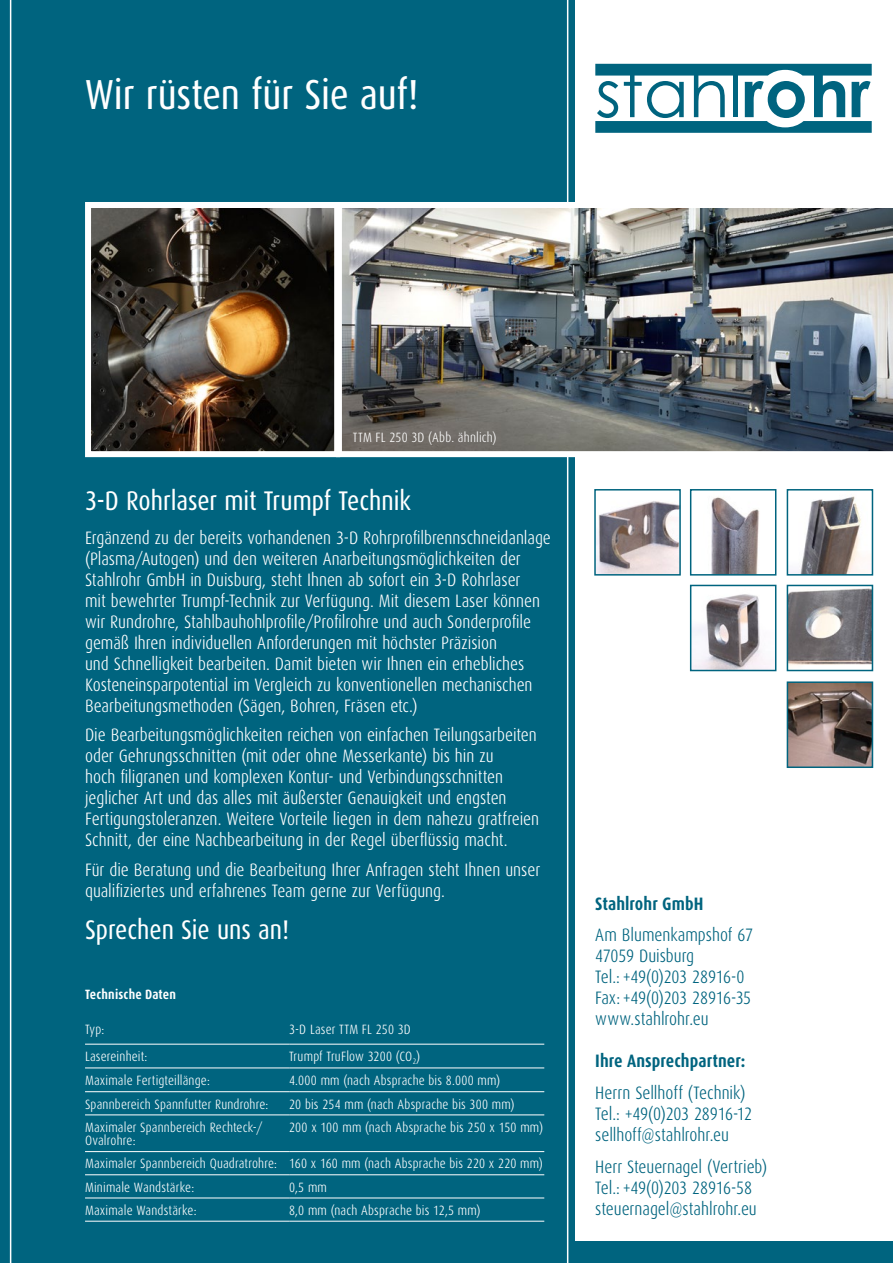
<style>
.page{position:relative;width:893px;height:1263px;background:#fff}
.page>*{position:absolute;margin:0;border:0;box-sizing:border-box;transform-origin:0 0}
.t1{font:42px "Dax Condensed";letter-spacing:-.005em;color:#fff}
.t2{font:27px "Dax Condensed";color:#fff}
.t3{font:300 18px/21px "Dax Condensed";color:#fff}
.t4{font:300 18px/21px "Dax Condensed";letter-spacing:-.005em;color:#00647f}
.t5{font:700 18px "Dax Condensed";letter-spacing:.005em;color:#00647f}
.t6{font:300 13.5px/13.5px "Dax Condensed";letter-spacing:.01em;color:#fff}
.t7{font:700 13.5px "Dax Condensed";letter-spacing:.015em;color:#fff}
</style>
<div class="page">
<div style="left:0;top:1242px;width:893px;height:21px;background:#00647f"></div>
<div style="left:0;top:0;width:574px;height:1263px;background:#00647f"></div>
<hr style="left:567px;top:0;width:1px;height:1263px;background:#fff">
<hr style="left:10px;top:0;width:1px;height:1263px;background:#fff">
<svg style="left:595px;top:64px;width:277px;height:69px"></svg>
<hr style="left:85px;top:1044px;width:204px;height:1px;background:#fff">
<hr style="left:289px;top:1044px;width:255px;height:1px;background:#fff">
<hr style="left:85px;top:1067px;width:204px;height:1px;background:#fff">
<hr style="left:289px;top:1067px;width:255px;height:1px;background:#fff">
<hr style="left:85px;top:1091px;width:204px;height:1px;background:#fff">
<hr style="left:289px;top:1091px;width:255px;height:1px;background:#fff">
<hr style="left:85px;top:1114px;width:204px;height:1px;background:#fff">
<hr style="left:289px;top:1114px;width:255px;height:1px;background:#fff">
<hr style="left:85px;top:1151px;width:204px;height:1px;background:#fff">
<hr style="left:289px;top:1151px;width:255px;height:1px;background:#fff">
<hr style="left:85px;top:1174px;width:204px;height:1px;background:#fff">
<hr style="left:289px;top:1174px;width:255px;height:1px;background:#fff">
<hr style="left:85px;top:1197px;width:204px;height:1px;background:#fff">
<hr style="left:289px;top:1197px;width:255px;height:1px;background:#fff">
<hr style="left:85px;top:1221px;width:204px;height:1px;background:#fff">
<hr style="left:289px;top:1221px;width:255px;height:1px;background:#fff">
<img style="left:340px;top:202px;width:553px;height:255px">
<img style="left:92px;top:209px;width:241px;height:241px">
<div style="left:85px;top:202px;width:255px;height:255px;border:6px solid #fff"></div>
<img style="left:790px;top:496px;width:72px;height:77px">
<div style="left:787px;top:489px;width:86px;height:87px;border:2px solid #00647f"></div>
<img style="left:711px;top:497px;width:48px;height:76px">
<div style="left:690px;top:489px;width:86px;height:87px;border:2px solid #00647f"></div>
<img style="left:790px;top:588px;width:80px;height:78px">
<div style="left:787px;top:585px;width:86px;height:86px;border:2px solid #00647f"></div>
<img style="left:597px;top:501px;width:81px;height:72px">
<div style="left:594px;top:489px;width:87px;height:87px;border:2px solid #00647f"></div>
<img style="left:693px;top:594px;width:76px;height:74px">
<div style="left:690px;top:585px;width:86px;height:86px;border:2px solid #00647f"></div>
<img style="left:790px;top:684px;width:80px;height:81px">
<div style="left:787px;top:681px;width:86px;height:87px;border:2px solid #00647f"></div>
<h1 class="t1" style="left:85px;top:72px;width:335px">Wir rüsten für Sie auf!</h1>
<p class="t6" style="left:353px;top:430px;width:145px">TTM FL 250 3D (Abb. ähnlich)</p>
<h2 class="t2" style="left:85px;top:486px;width:327px">3-D Rohrlaser mit Trumpf Technik</h2>
<p class="t3" style="left:85px;top:527px;width:467px">Ergänzend zu der bereits vorhandenen 3-D Rohrprofilbrennschneidanlage (Plasma/Autogen) und den weiteren Anarbeitungsmöglichkeiten der Stahlrohr GmbH in Duisburg, steht Ihnen ab sofort ein 3-D Rohrlaser<br>mit bewehrter Trumpf-Technik zur Verfügung. Mit diesem Laser können wir Rundrohre, Stahlbauhohlprofile/Profilrohre und auch Sonderprofile gemäß Ihren individuellen Anforderungen mit höchster Präzision<br>und Schnelligkeit bearbeiten. Damit bieten wir Ihnen ein erhebliches Kosteneinsparpotential im Vergleich zu konventionellen mechanischen Bearbeitungsmethoden (Sägen, Bohren, Fräsen etc.)</p>
<p class="t3" style="left:85px;top:725px;width:456px">Die Bearbeitungsmöglichkeiten reichen von einfachen Teilungsarbeiten oder Gehrungsschnitten (mit oder ohne Messerkante) bis hin zu<br>hoch filigranen und komplexen Kontur- und Verbindungsschnitten jeglicher Art und das alles mit äußerster Genauigkeit und engsten Fertigungstoleranzen. Weitere Vorteile liegen in dem nahezu gratfreien Schnitt, der eine Nachbearbeitung in der Regel überflüssig macht.</p>
<p class="t3" style="left:85px;top:859px;width:457px">Für die Beratung und die Bearbeitung Ihrer Anfragen steht Ihnen unser qualifiziertes und erfahrenes Team gerne zur Verfügung.</p>
<h2 class="t2" style="left:85px;top:915px;width:206px">Sprechen Sie uns an!</h2>
<p class="t7" style="left:85px;top:987px;width:92px">Technische Daten</p>
<p class="t6" style="left:85px;top:1023px;width:21px">Typ:</p>
<p class="t6" style="left:289px;top:1023px;width:123px">3-D Laser TTM FL 250 3D</p>
<p class="t6" style="left:85px;top:1050px;width:64px">Lasereinheit:</p>
<p class="t6" style="left:289px;top:1050px;width:132px">Trumpf TruFlow 3200 (CO<sub>2</sub>)</p>
<p class="t6" style="left:85px;top:1073px;width:126px">Maximale Fertigteillänge:</p>
<p class="t6" style="left:289px;top:1073px;width:213px">4.000 mm (nach Absprache bis 8.000 mm)</p>
<p class="t6" style="left:85px;top:1097px;width:185px">Spannbereich Spannfutter Rundrohre:</p>
<p class="t6" style="left:289px;top:1097px;width:227px">20 bis 254 mm (nach Absprache bis 300 mm)</p>
<p class="t6" style="left:85px;top:1120px;width:179px">Maximaler Spannbereich Rechteck-/<br>Ovalrohre:</p>
<p class="t6" style="left:289px;top:1120px;width:255px">200 x 100 mm (nach Absprache bis 250 x 150 mm)</p>
<p class="t6" style="left:85px;top:1152px;width:459px;line-height:23.2px">Maximaler Spannbereich Quadratrohre: 160 x 160 mm (nach Absprache bis 220 x 220 mm)<br>Minimale Wandstärke:</p>
<p class="t6" style="left:289px;top:1180px;width:39px">0,5 mm</p>
<p class="t6" style="left:85px;top:1203px;width:113px">Maximale Wandstärke:</p>
<p class="t6" style="left:289px;top:1203px;width:193px">8,0 mm (nach Absprache bis 12,5 mm)</p>
<p class="t5" style="left:595px;top:893px;width:110px">Stahlrohr GmbH</p>
<p class="t4" style="left:595px;top:925px;width:159px">Am Blumenkampshof 67<br>47059 Duisburg<br>Tel.: +49(0)203 28916-0<br>Fax: +49(0)203 28916-35 www.stahlrohr.eu</p>
<p class="t5" style="left:595px;top:1051px;width:152px">Ihre Ansprechpartner:</p>
<p class="t4" style="left:595px;top:1082px;width:158px">Herrn Sellhoff (Technik)<br>Tel.: +49(0)203 28916-12 sellhoff@stahlrohr.eu</p>
<p class="t4" style="left:595px;top:1156px;width:173px">Herr Steuernagel (Vertrieb)<br>Tel.: +49(0)203 28916-58 steuernagel@stahlrohr.eu</p>
</div>
